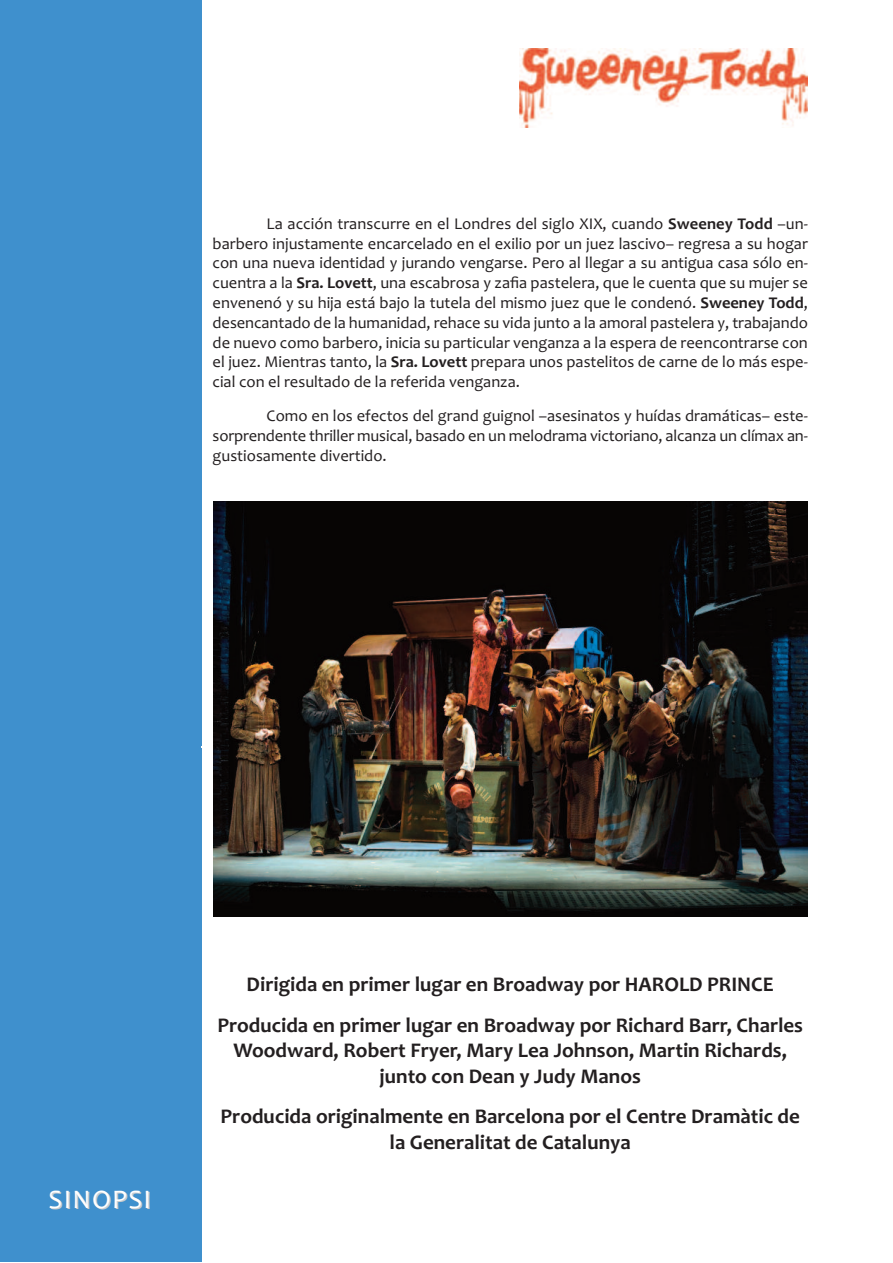
<style>
.page{position:relative;width:893px;height:1263px;background:#fff}
.page>*{position:absolute;margin:0;border:0;box-sizing:border-box;transform-origin:0 0}
.t1{font:27px "Candara";letter-spacing:.05em;color:#fff}
.t2{font:700 21px/25.5px "Candara";color:#231f20;text-align:center}
.t3{font:16.5px/19.8px "Candara";color:#231f20;text-align:justify}
.s1{font-weight:700}
</style>
<div class="page">
<div style="left:0;top:0;width:201px;height:1262px;background:#3f90cd"></div>
<img style="left:519px;top:48px;width:288px;height:80px">
<img style="left:213px;top:501px;width:594px;height:415px">
<p class="t3" style="left:213px;top:213px;width:597px;text-indent:54px">La acción transcurre en el Londres del siglo XIX, cuando <span class="s1">Sweeney Todd</span> –un&shy;barbero injustamente encarcelado en el exilio por un juez lascivo– regresa a su hogar con una nueva identidad y jurando vengarse. Pero al llegar a su antigua casa sólo en&shy;cuentra a la <span class="s1">Sra. Lovett</span>, una escabrosa y zafia pastelera, que le cuenta que su mujer se envenenó y su hija está bajo la tutela del mismo juez que le condenó. <span class="s1">Sweeney Todd</span>, desencantado de la humanidad, rehace su vida junto a la amoral pastelera y, trabajando de nuevo como barbero, inicia su particular venganza a la espera de reencontrarse con el juez. Mientras tanto, la <span class="s1">Sra. Lovett</span> prepara unos pastelitos de carne de lo más espe&shy;cial con el resultado de la referida venganza.</p>
<p class="t3" style="left:213px;top:406px;width:597px;text-indent:54px">Como en los efectos del grand guignol –asesinatos y huídas dramáticas– este&shy;sorprendente thriller musical, basado en un melodrama victoriano, alcanza un clímax an&shy;gustiosamente divertido.</p>
<h1 class="t1" style="left:49px;top:1183px;width:104px">SINOPSI</h1>
<p class="t2" style="left:217px;top:963px;width:587px;line-height:40.5px">Dirigida en primer lugar en Broadway por HAROLD PRINCE<br>Producida en primer lugar en Broadway por Richard Barr, Charles</p>
<p class="t2" style="left:233px;top:1037px;width:555px">Woodward, Robert Fryer, Mary Lea Johnson, Martin Richards, junto con Dean y Judy Manos</p>
<p class="t2" style="left:221px;top:1103px;width:581px">Producida originalmente en Barcelona por el Centre Dramàtic de la Generalitat de Catalunya</p>
</div>
